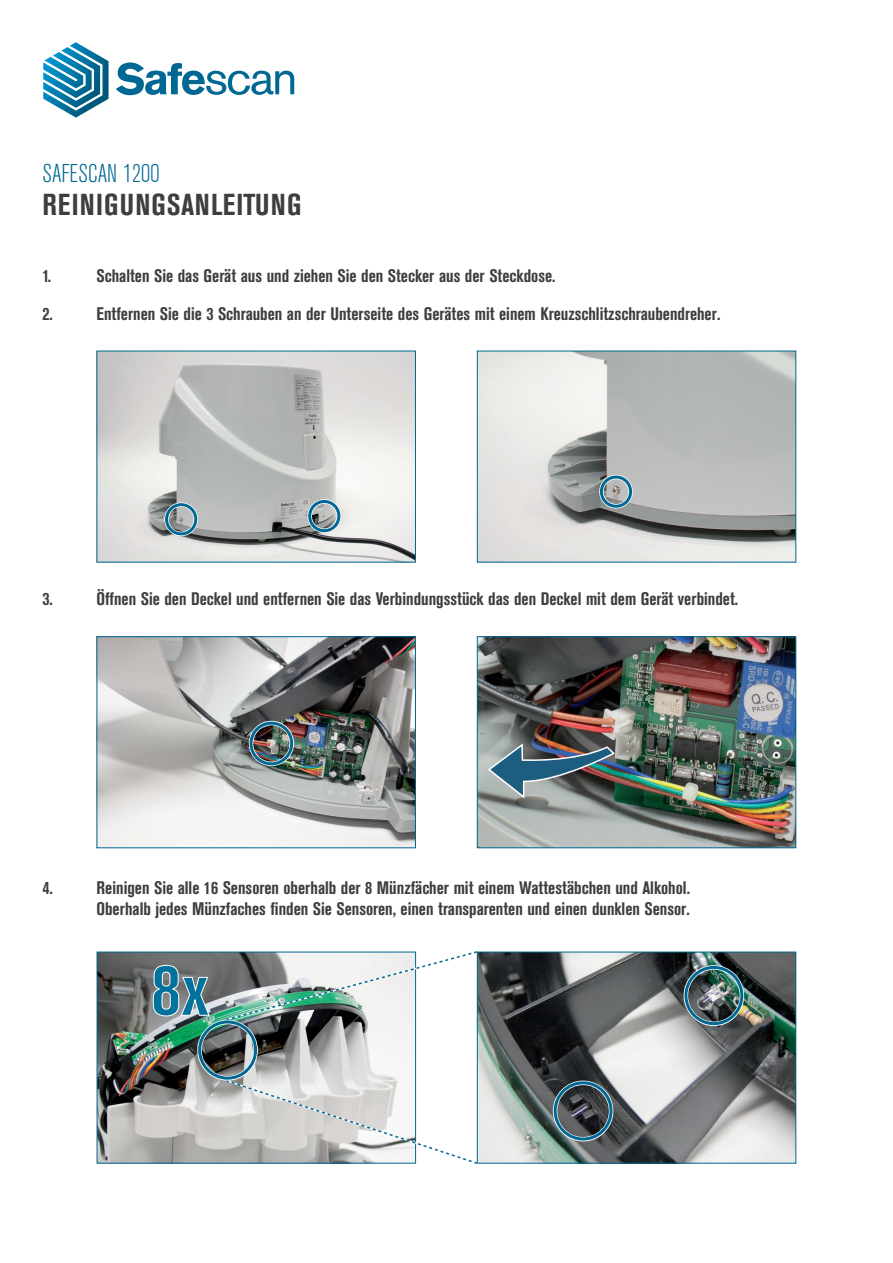
<style>
.page{position:relative;width:893px;height:1263px;background:#fff}
.page>*{position:absolute;margin:0;border:0;box-sizing:border-box;transform-origin:0 0}
.t1{font:700 condensed 30px "Akzidenz Grotesk BE";letter-spacing:.035em;color:#3e3e3f}
.t2{font:300 condensed 25.5px "Akzidenz Grotesk BE";color:#006893}
.t3{font:700 condensed 18px/21px "Akzidenz Grotesk BE";color:#3e3e3f}
</style>
<div class="page">
<svg style="left:43px;top:42px;width:66px;height:76px"></svg>
<svg style="left:116px;top:62px;width:178px;height:33px"></svg>
<img style="left:99px;top:353px;width:315px;height:207px">
<img style="left:479px;top:353px;width:315px;height:207px">
<img style="left:99px;top:954px;width:315px;height:207px">
<img style="left:479px;top:954px;width:315px;height:207px">
<div style="left:477px;top:952px;width:319px;height:211px;border:1px solid #006893"></div>
<svg style="left:153px;top:965px;width:57px;height:51px;background:#578a9c"></svg>
<img style="left:99px;top:638px;width:315px;height:208px">
<div style="left:97px;top:636px;width:319px;height:212px;border:1px solid #006893"></div>
<img style="left:479px;top:638px;width:315px;height:208px">
<div style="left:477px;top:636px;width:319px;height:212px;border:1px solid #006893"></div>
<div style="left:164px;top:502px;width:34px;height:34px;border:4px solid #fff;border-radius:50%"></div>
<div style="left:165px;top:503px;width:32px;height:32px;border:3px solid #006893;border-radius:50%"></div>
<div style="left:307px;top:499px;width:34px;height:34px;border:4px solid #fff;border-radius:50%"></div>
<div style="left:308px;top:500px;width:32px;height:32px;border:3px solid #006893;border-radius:50%"></div>
<div style="left:599px;top:475px;width:34px;height:33px;border:4px solid #fff;border-radius:50%"></div>
<div style="left:600px;top:475px;width:32px;height:33px;border:3px solid #006893;border-radius:50%"></div>
<div style="left:249px;top:721px;width:45px;height:45px;border:4px solid #fff;border-radius:50%"></div>
<div style="left:249px;top:722px;width:44px;height:43px;border:3px solid #006893;border-radius:50%"></div>
<div style="left:684px;top:965px;width:60px;height:61px;border:4px solid #fff;border-radius:50%"></div>
<div style="left:684px;top:966px;width:59px;height:59px;border:3px solid #006893;border-radius:50%"></div>
<div style="left:553px;top:1080px;width:60px;height:61px;border:4px solid #fff;border-radius:50%"></div>
<div style="left:554px;top:1081px;width:58px;height:59px;border:3px solid #006893;border-radius:50%"></div>
<svg style="left:224px;top:951px;width:255px;height:70px"></svg>
<svg style="left:224px;top:1079px;width:255px;height:85px"></svg>
<div style="left:197px;top:1020px;width:61px;height:60px;border:4px solid #fff;border-radius:50%"></div>
<div style="left:198px;top:1020px;width:59px;height:60px;border:3px solid #006893;border-radius:50%"></div>
<svg style="left:487px;top:742px;width:129px;height:107px;background:#849195"></svg>
<h2 class="t2" style="left:43px;top:159px;width:118px">SAFESCAN 1200</h2>
<h1 class="t1" style="left:43px;top:187px;width:260px">REINIGUNGSANLEITUNG</h1>
<p class="t3" style="left:43px;top:265px;width:10px">1.</p>
<p class="t3" style="left:97px;top:265px;width:461px">Schalten Sie das Gerät aus und ziehen Sie den Stecker aus der Steckdose.</p>
<p class="t3" style="left:43px;top:303px;width:12px">2.</p>
<p class="t3" style="left:97px;top:303px;width:625px">Entfernen Sie die 3 Schrauben an der Unterseite des Gerätes mit einem Kreuzschlitzschraubendreher.</p>
<p class="t3" style="left:43px;top:588px;width:12px">3.</p>
<p class="t3" style="left:97px;top:588px;width:643px">Öffnen Sie den Deckel und entfernen Sie das Verbindungsstück das den Deckel mit dem Gerät verbindet.</p>
<p class="t3" style="left:43px;top:878px;width:12px">4.</p>
<p class="t3" style="left:97px;top:878px;width:595px">Reinigen Sie alle 16 Sensoren oberhalb der 8 Münzfächer mit einem Wattestäbchen und Alkohol.<br>Oberhalb jedes Münzfaches finden Sie Sensoren, einen transparenten und einen dunklen Sensor.</p>
</div>
